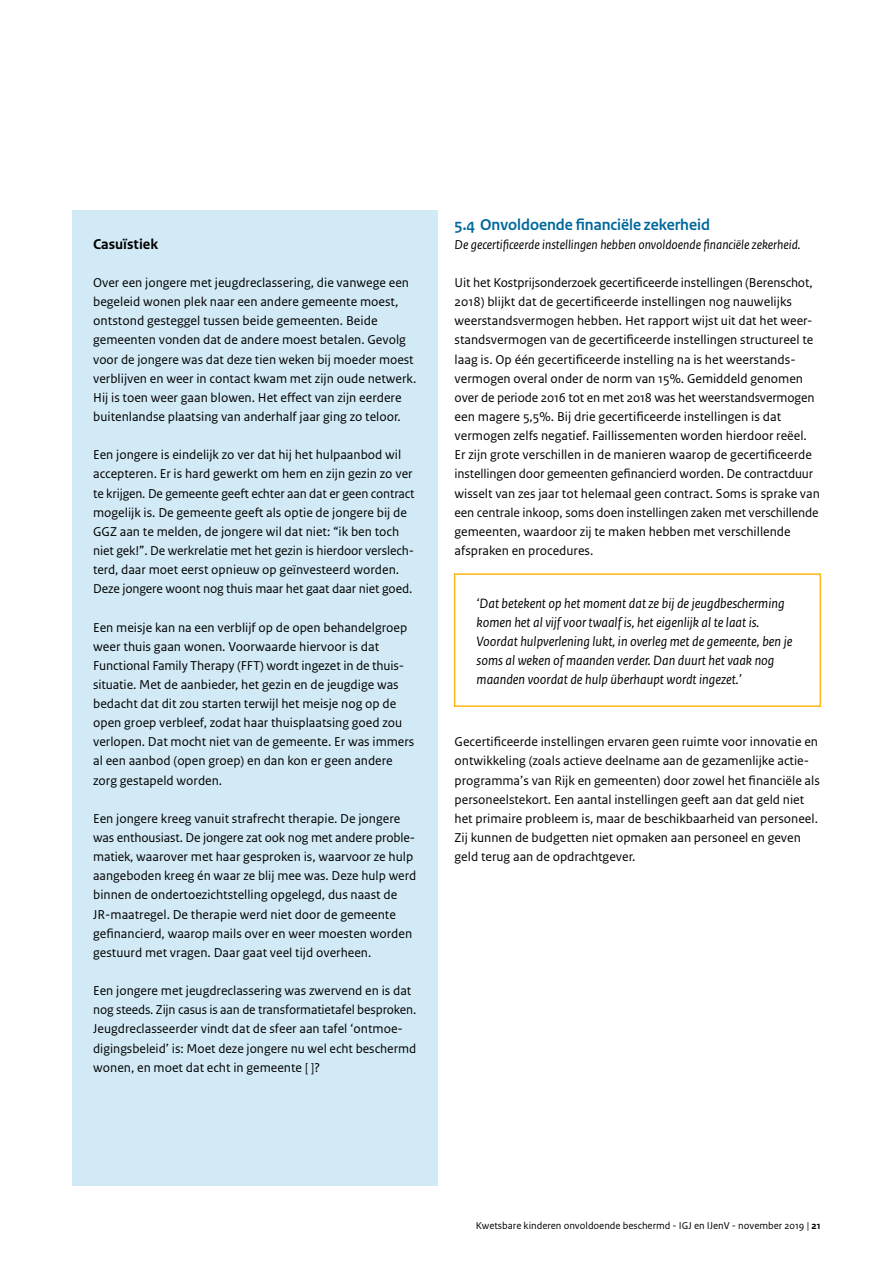
<style>
.page{position:relative;width:893px;height:1263px;background:#fff}
.page>*{position:absolute;margin:0;border:0;box-sizing:border-box;transform-origin:0 0}
.H2_-_Tussenkop{font:700 16.5px "Rijksoverheid Sans Heading";color:#01689b}
.P_-_Broodtekst{font:700 15px "Rijksoverheid Sans Text";color:#000}
.P_-_Quote{font:italic 14.25px/19.2px "Rijksoverheid Sans Text";color:#000}
.P_-_Broodtekst-2{font:13.5px/19.2px "Rijksoverheid Sans Text";color:#000}
.P_-_Tussenkop_intro{font:italic 13.5px "Rijksoverheid Sans Text";color:#000}
.t1{font:10.5px "Rijksoverheid Sans Text";color:#000}
.s1{font-weight:700}
</style>
<div class="page">
<div style="left:72px;top:210px;width:366px;height:976px;background:#d2eaf5"></div>
<div style="left:454px;top:573px;width:367px;height:134px;border:2px solid #ffb612"></div>
<p class="P_-_Broodtekst" style="left:93px;top:235px;width:67px">Casuïstiek</p>
<p class="P_-_Broodtekst-2" style="left:93px;top:273px;width:325px">Over een jongere met jeugdreclassering, die vanwege een begeleid wonen plek naar een andere gemeente moest, ontstond gesteggel tussen beide gemeenten. Beide gemeenten vonden dat de andere moest betalen. Gevolg voor de jongere was dat deze tien weken bij moeder moest verblijven en weer in contact kwam met zijn oude netwerk.<br>Hij is toen weer gaan blowen. Het effect van zijn eerdere buitenlandse plaatsing van anderhalf jaar ging zo teloor.</p>
<p class="P_-_Broodtekst-2" style="left:93px;top:445px;width:323px">Een jongere is eindelijk zo ver dat hij het hulpaanbod wil accepteren. Er is hard gewerkt om hem en zijn gezin zo ver te krijgen. De gemeente geeft echter aan dat er geen contract mogelijk is. De gemeente geeft als optie de jongere bij de GGZ aan te melden, de jongere wil dat niet: “ik ben toch niet gek!”. De werkrelatie met het gezin is hierdoor verslech&shy;terd, daar moet eerst opnieuw op geïnvesteerd worden.<br>Deze jongere woont nog thuis maar het gaat daar niet goed.</p>
<p class="P_-_Broodtekst-2" style="left:93px;top:618px;width:323px">Een meisje kan na een verblijf op de open behandelgroep weer thuis gaan wonen. Voorwaarde hiervoor is dat Functional Family Therapy (FFT) wordt ingezet in de thuis&shy;situatie. Met de aanbieder, het gezin en de jeugdige was bedacht dat dit zou starten terwijl het meisje nog op de open groep verbleef, zodat haar thuisplaatsing goed zou verlopen. Dat mocht niet van de gemeente. Er was immers al een aanbod (open groep) en dan kon er geen andere zorg gestapeld worden.</p>
<p class="P_-_Broodtekst-2" style="left:93px;top:809px;width:325px">Een jongere kreeg vanuit strafrecht therapie. De jongere was enthousiast. De jongere zat ook nog met andere proble&shy;matiek, waarover met haar gesproken is, waarvoor ze hulp aangeboden kreeg én waar ze blij mee was. Deze hulp werd binnen de ondertoezichtstelling opgelegd, dus naast de JR-maatregel. De therapie werd niet door de gemeente gefinancierd, waarop mails over en weer moesten worden gestuurd met vragen. Daar gaat veel tijd overheen.</p>
<p class="P_-_Broodtekst-2" style="left:93px;top:981px;width:325px">Een jongere met jeugdreclassering was zwervend en is dat nog steeds. Zijn casus is aan de transformatietafel besproken.<br>Jeugdreclasseerder vindt dat de sfeer aan tafel ‘ontmoe&shy;digingsbeleid’ is: Moet deze jongere nu wel echt beschermd wonen, en moet dat echt in gemeente [ ]?</p>
<h2 class="H2_-_Tussenkop" style="left:455px;top:215px;width:257px">5.4 Onvoldoende financiële zekerheid</h2>
<p class="P_-_Tussenkop_intro" style="left:455px;top:237px;width:347px">De gecertificeerde instellingen hebben onvoldoende financiële zekerheid.</p>
<p class="P_-_Broodtekst-2" style="left:455px;top:273px;width:361px">Uit het Kostprijsonderzoek gecertificeerde instellingen (Berenschot, 2018) blijkt dat de gecertificeerde instellingen nog nauwelijks weerstandsvermogen hebben. Het rapport wijst uit dat het weer&shy;standsvermogen van de gecertificeerde instellingen structureel te laag is. Op één gecertificeerde instelling na is het weerstands&shy;vermogen overal onder de norm van 15%. Gemiddeld genomen over de periode 2016 tot en met 2018 was het weerstandsvermogen een magere 5,5%. Bij drie gecertificeerde instellingen is dat vermogen zelfs negatief. Faillissementen worden hierdoor reëel.</p>
<p class="P_-_Broodtekst-2" style="left:455px;top:445px;width:367px">Er zijn grote verschillen in de manieren waarop de gecertificeerde instellingen door gemeenten gefinancierd worden. De contractduur wisselt van zes jaar tot helemaal geen contract. Soms is sprake van een centrale inkoop, soms doen instellingen zaken met verschillende gemeenten, waardoor zij te maken hebben met verschillende afspraken en procedures.</p>
<p class="P_-_Quote" style="left:477px;top:594px;width:317px">‘Dat betekent op het moment dat ze bij de jeugdbescherming komen het al vijf voor twaalf is, het eigenlijk al te laat is.<br>Voordat hulpverlening lukt, in overleg met de gemeente, ben je soms al weken of maanden verder. Dan duurt het vaak nog maanden voordat de hulp überhaupt wordt ingezet.’</p>
<p class="P_-_Broodtekst-2" style="left:455px;top:732px;width:367px">Gecertificeerde instellingen ervaren geen ruimte voor innovatie en ontwikkeling (zoals actieve deelname aan de gezamenlijke actie&shy;programma’s van Rijk en gemeenten) door zowel het financiële als personeelstekort. Een aantal instellingen geeft aan dat geld niet het primaire probleem is, maar de beschikbaarheid van personeel.<br>Zij kunnen de budgetten niet opmaken aan personeel en geven geld terug aan de opdrachtgever.</p>
<p class="t1" style="left:476px;top:1219px;width:347px">Kwetsbare kinderen onvoldoende beschermd - IGJ en IJenV - november 2019 | <span class="s1">21</span></p>
</div>
